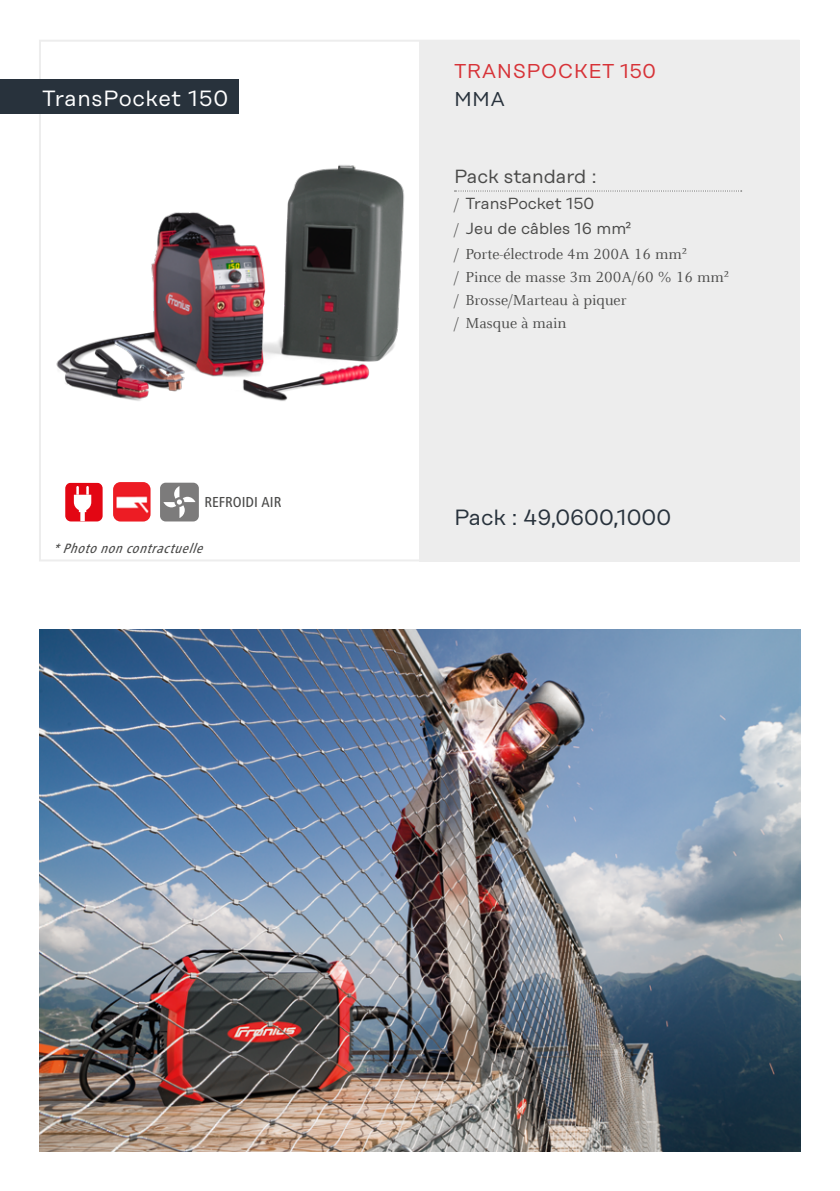
<style>
.page{position:relative;width:840px;height:1191px;background:#fff}
.page>*{position:absolute;margin:0;border:0;box-sizing:border-box;transform-origin:0 0}
.t1{font:22px "Rational Display";color:#28323c}
.t2{font:22px "Rational Display";letter-spacing:.03em;color:#fff}
.t3{font:20px "Rational Display";letter-spacing:.01em;color:#d73237}
.t4{font:20px "Rational Display";color:#28323c}
.t5{font:19px "Rational Display";color:#4a4a49}
.t6{font:16px/23px "Celeste Offc Pro";color:#4a4a49}
.t7{font:16px/24.2px "Rational Display";color:#4a4a49}
.t8{font:500 condensed 15px "Frutiger Next LTW1 G";color:#4a4a49}
.t9{font:italic 500 condensed 14px "Frutiger Next LTW1 G";color:#4a4a49}
.s1{font-family:"Celeste Offc Pro"}
</style>
<div class="page">
<div style="left:0;top:79px;width:238px;height:34px;background:#28323c"></div>
<div style="left:419px;top:40px;width:380px;height:521px;background:#ededed"></div>
<img style="left:56px;top:165px;width:349px;height:236px">
<img style="left:40px;top:629px;width:759px;height:522px">
<svg style="left:454px;top:190px;width:287px;height:1px"></svg>
<svg style="left:65px;top:483px;width:38px;height:38px"></svg>
<div style="left:160px;top:483px;width:39px;height:38px;background:#7c7b7b;border-radius:6px"></div>
<svg style="left:163px;top:486px;width:32px;height:32px"></svg>
<img style="left:113px;top:482px;width:37px;height:39px">
<h1 class="t2" style="left:42px;top:85px;width:188px">TransPocket 150</h1>
<p class="t8" style="left:204px;top:493px;width:78px">REFROIDI AIR</p>
<p class="t9" style="left:53px;top:540px;width:156px">*Photononcontractuelle</p>
<p class="t3" style="left:454px;top:60px;width:203px">TRANSPOCKET 150</p>
<p class="t4" style="left:454px;top:87px;width:53px">MMA</p>
<p class="t5" style="left:454px;top:165px;width:144px">Pack standard :</p>
<p class="t7" style="left:454px;top:192px;width:178px"><span class="s1">/</span> TransPocket 150<br><span class="s1">/</span> Jeu de câbles 16 mm²</p>
<p class="t6" style="left:454px;top:242px;width:276px">/ Porte-électrode 4m 200A 16 mm²<br>/ Pince de masse 3m 200A/60 % 16 mm² / Brosse/Marteau à piquer<br>/ Masque à main</p>
<h1 class="t1" style="left:454px;top:505px;width:218px">Pack : 49,0600,1000</h1>
</div>
